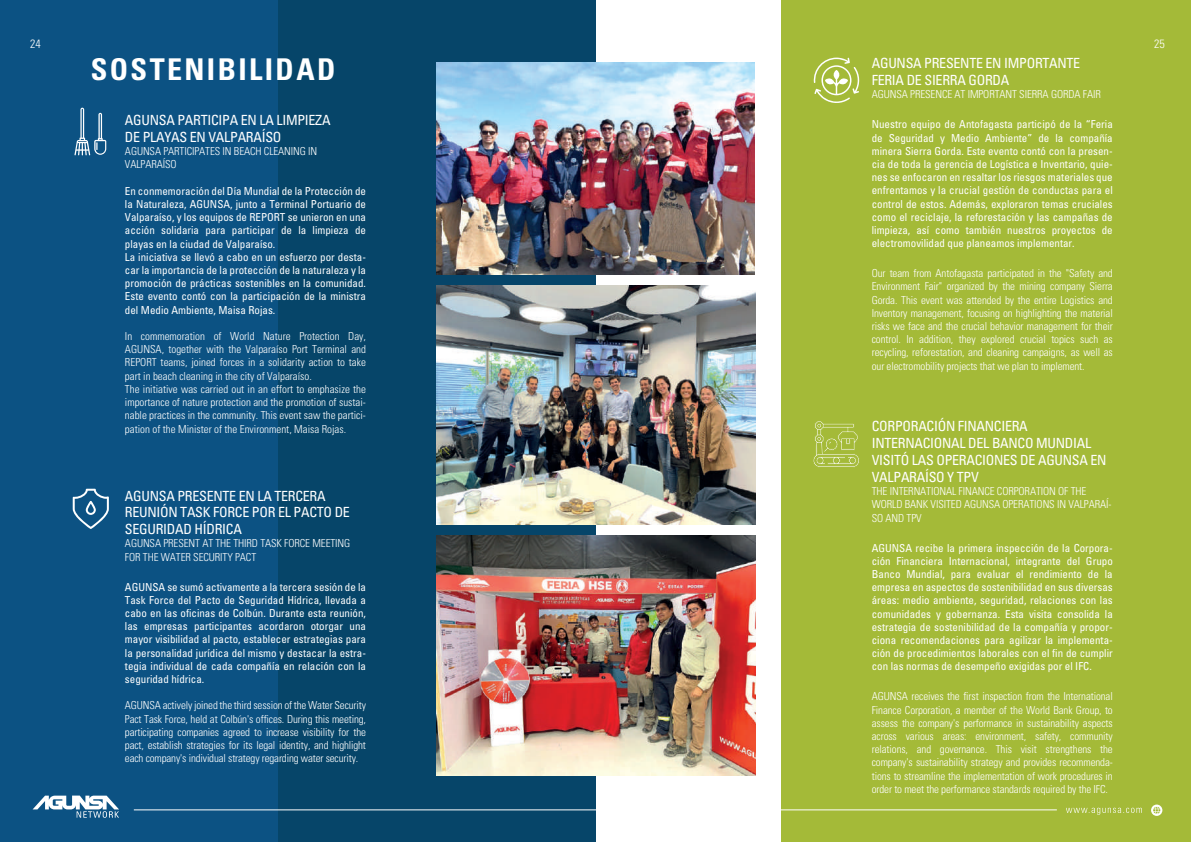
<style>
.page{position:relative;width:1191px;height:842px;background:#fff}
.page>*{position:absolute;margin:0;border:0;box-sizing:border-box;transform-origin:0 0}
.t1{font:700 condensed 30px "Univers";letter-spacing:.08em;color:#fff}
.t2{font:condensed 14px/16.8px "Univers";letter-spacing:-.02em;color:#fff}
.t3{font:300 condensed 12px "Univers";color:#fff}
.t4{font:300 condensed 11px/13.2px "Univers";letter-spacing:-.01em;color:#fff}
.t5{font:condensed 11px/13.2px "Univers";color:#fff;text-align:justify}
</style>
<div class="page">
<div style="left:781px;top:0;width:410px;height:842px;background:#a4ba38"></div>
<div style="left:0;top:0;width:278px;height:842px;background:#0c5283"></div>
<div style="left:278px;top:0;width:317px;height:842px;background:#064569"></div>
<img style="left:436px;top:536px;width:319px;height:239px">
<img style="left:437px;top:62px;width:317px;height:212px">
<img style="left:436px;top:285px;width:319px;height:239px">
<hr style="left:134px;top:809px;width:922px;height:1px;background:#fff">
<svg style="left:1066px;top:808px;width:76px;height:7px"></svg>
<svg style="left:1151px;top:804px;width:11px;height:12px"></svg>
<svg style="left:33px;top:795px;width:86px;height:23px"></svg>
<svg style="left:74px;top:108px;width:32px;height:47px"></svg>
<svg style="left:73px;top:489px;width:36px;height:40px"></svg>
<svg style="left:813px;top:58px;width:47px;height:45px"></svg>
<svg style="left:813px;top:421px;width:46px;height:46px"></svg>
<p class="t3" style="left:30px;top:36px;width:12px">24</p>
<h1 class="t1" style="left:91px;top:51px;width:246px">SOSTENIBILIDAD</h1>
<p class="t2" style="left:125px;top:112px;width:207px">AGUNSA PARTICIPA EN LA LIMPIEZA<br>DE PLAYAS EN VALPARAÍSO</p>
<p class="t4" style="left:125px;top:145px;width:194px">AGUNSA PARTICIPATES IN BEACH CLEANING IN<br>VALPARAÍSO</p>
<p class="t5" style="left:125px;top:184px;width:242px;text-align:left">En conmemoración del Día Mundial de la Protección de la Naturaleza, AGUNSA, junto a Terminal Portuario de Valparaíso, y los equipos de REPORT se unieron en una acción solidaria para participar de la limpieza de playas en la ciudad de Valparaíso.<br>La iniciativa se llevó a cabo en un esfuerzo por desta&shy;car la importancia de la protección de la naturaleza y la promoción de prácticas sostenibles en la comunidad.<br>Este evento contó con la participación de la ministra del Medio Ambiente, Maisa Rojas.</p>
<p class="t4" style="left:125px;top:330px;width:242px">In commemoration of World Nature Protection Day, AGUNSA, together with the Valparaíso Port Terminal and REPORT teams, joined forces in a solidarity action to take part in beach cleaning in the city of Valparaíso.<br>The initiative was carried out in an effort to emphasize the importance of nature protection and the promotion of sustai&shy;nable practices in the community. This event saw the partici&shy;pation of the Minister of the Environment, Maisa Rojas.</p>
<p class="t2" style="left:125px;top:487px;width:226px">AGUNSA PRESENTE EN LA TERCERA<br>REUNIÓN TASK FORCE POR EL PACTO DE<br>SEGURIDAD HÍDRICA</p>
<p class="t4" style="left:125px;top:537px;width:227px">AGUNSA PRESENT AT THE THIRD TASK FORCE MEETING<br>FOR THE WATER SECURITY PACT</p>
<p class="t5" style="left:125px;top:580px;width:242px">AGUNSA se sumó activamente a la tercera sesión de la Task Force del Pacto de Seguridad Hídrica, llevada a cabo en las oficinas de Colbún. Durante esta reunión, las empresas participantes acordaron otorgar una mayor visibilidad al pacto, establecer estrategias para la personalidad jurídica del mismo y destacar la estra&shy;tegia individual de cada compañía en relación con la seguridad hídrica.</p>
<p class="t4" style="left:125px;top:699px;width:242px;text-align:justify">AGUNSA actively joined the third session of the Water Security Pact Task Force, held at Colbún's offices. During this meeting, participating companies agreed to increase visibility for the pact, establish strategies for its legal identity, and highlight each company's individual strategy regarding water security.</p>
<p class="t2" style="left:871px;top:55px;width:210px">AGUNSA PRESENTE EN IMPORTANTE<br>FERIA DE SIERRA GORDA</p>
<p class="t4" style="left:871px;top:88px;width:230px">AGUNSA PRESENCE AT IMPORTANT SIERRA GORDA FAIR</p>
<p class="t5" style="left:871px;top:118px;width:242px">Nuestro equipo de Antofagasta participó de la “Feria de Seguridad y Medio Ambiente” de la compañía minera Sierra Gorda. Este evento contó con la presen&shy;cia de toda la gerencia de Logística e Inventario, quie&shy;nes se enfocaron en resaltar los riesgos materiales que enfrentamos y la crucial gestión de conductas para el control de estos. Además, exploraron temas cruciales como el reciclaje, la reforestación y las campañas de limpieza, así como también nuestros proyectos de electromovilidad que planeamos implementar.</p>
<p class="t4" style="left:871px;top:267px;width:242px;text-align:justify">Our team from Antofagasta participated in the "Safety and Environment Fair" organized by the mining company Sierra Gorda. This event was attended by the entire Logistics and Inventory management, focusing on highlighting the material risks we face and the crucial behavior management for their control. In addition, they explored crucial topics such as recycling, reforestation, and cleaning campaigns, as well as our electromobility projects that we plan to implement.</p>
<p class="t2" style="left:871px;top:418px;width:236px">CORPORACIÓN FINANCIERA<br>INTERNACIONAL DEL BANCO MUNDIAL<br>VISITÓ LAS OPERACIONES DE AGUNSA EN<br>VALPARAÍSO Y TPV</p>
<p class="t4" style="left:871px;top:485px;width:241px">THE INTERNATIONAL FINANCE CORPORATION OF THE<br>WORLD BANK VISITED AGUNSA OPERATIONS IN VALPARAÍ-<br>SO AND TPV</p>
<p class="t5" style="left:871px;top:541px;width:242px">AGUNSA recibe la primera inspección de la Corpora&shy;ción Financiera Internacional, integrante del Grupo Banco Mundial, para evaluar el rendimiento de la empresa en aspectos de sostenibilidad en sus diversas áreas: medio ambiente, seguridad, relaciones con las comunidades y gobernanza. Esta visita consolida la estrategia de sostenibilidad de la compañía y propor&shy;ciona recomendaciones para agilizar la implementa&shy;ción de procedimientos laborales con el fin de cumplir con las normas de desempeño exigidas por el IFC.</p>
<p class="t4" style="left:871px;top:690px;width:242px;text-align:justify">AGUNSA receives the first inspection from the International Finance Corporation, a member of the World Bank Group, to assess the company's performance in sustainability aspects across various areas: environment, safety, community relations, and governance. This visit strengthens the company's sustainability strategy and provides recommenda&shy;tions to streamline the implementation of work procedures in order to meet the performance standards required by the IFC.</p>
<p class="t3" style="left:1154px;top:36px;width:12px">25</p>
</div>
